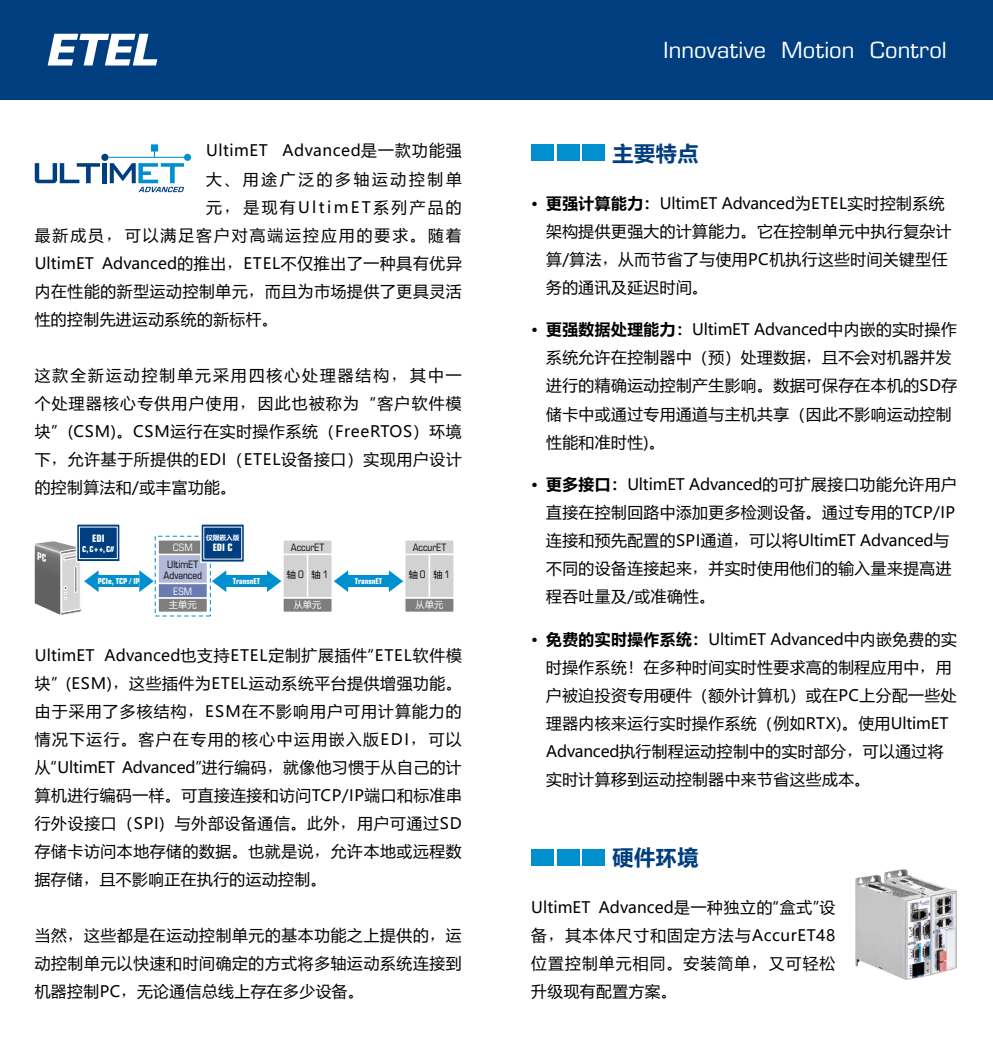
<style>
.page{position:relative;width:993px;height:1042px;background:#fff}
.page>*{position:absolute;margin:0;border:0;box-sizing:border-box;transform-origin:0 0}
.t1{font:condensed 22.4px "Eurostile LT Pro";color:#fff;scale:1.2 1}
.t2{font:700 21px "Microsoft Ya Hei UI";letter-spacing:.03em;color:#003e80}
.t3{font:15.75px/28px "Microsoft Ya Hei UI";letter-spacing:.03em;color:#000}
.t4{font:15.75px/28px "Microsoft Ya Hei";letter-spacing:.045em;color:#000;text-align:justify}
.t5{font:15.75px "Microsoft Ya Hei";letter-spacing:.13em;color:#000}
.t6{font:15.75px "Microsoft Ya Hei";letter-spacing:.15em;color:#000}
.t7{font:15.75px "Microsoft Ya Hei";letter-spacing:.17em;color:#000}
.t8{font:condensed 10.15px/10.2px "Eurostile LT Pro";color:#000;text-align:center}
.t9{font:700 condensed 10.15px "Eurostile LT Pro";color:#fff}
.t10{font:condensed 10.15px "Eurostile LT Pro";color:#fff}
.t11{font:9.28px "Microsoft Ya Hei UI";color:#fff}
.t12{font:9.28px "Microsoft Ya Hei UI";color:#000}
.t13{font:700 condensed 8.22px "Eurostile LT Pro";letter-spacing:-.01em;color:#fff}
.t14{font:700 6.65px "Microsoft Ya Hei UI";color:#fff}
.s1{font-family:"Sim Sun"}
.s2{font-family:"Eurostile LT Pro";font-stretch:condensed;font-size:10.15px}
.s3{font-weight:700}
</style>
<div class="page">
<div style="left:0;top:0;width:992px;height:99px;background:#003e80"></div>
<svg style="left:48px;top:34px;width:109px;height:31px"></svg>
<img style="left:855px;top:869px;width:102px;height:111px">
<div style="left:531px;top:144px;width:22px;height:17px;background:#0090d0"></div>
<div style="left:557px;top:144px;width:22px;height:17px;background:#0090d0"></div>
<div style="left:582px;top:144px;width:22px;height:17px;background:#0090d0"></div>
<div style="left:531px;top:849px;width:22px;height:16px;background:#0090d0"></div>
<div style="left:557px;top:849px;width:22px;height:16px;background:#0090d0"></div>
<div style="left:582px;top:849px;width:22px;height:16px;background:#0090d0"></div>
<hr style="left:103px;top:163px;width:4px;height:20px;background:#003e80">
<svg style="left:35px;top:163px;width:65px;height:20px"></svg>
<div style="left:101px;top:154px;width:7px;height:7px;background:#003e80;border-radius:50%"></div>
<svg style="left:108px;top:144px;width:83px;height:48px"></svg>
<div style="left:99px;top:575px;width:40px;height:12px;background:#0090d0"></div>
<svg style="left:139px;top:570px;width:15px;height:22px"></svg>
<svg style="left:35px;top:541px;width:64px;height:74px"></svg>
<div style="left:158px;top:598px;width:49px;height:14px;background:#7e7e7d"></div>
<div style="left:157px;top:597px;width:51px;height:16px;border:1px solid #fff"></div>
<div style="left:283px;top:598px;width:49px;height:14px;background:#7e7e7d"></div>
<div style="left:282px;top:597px;width:51px;height:16px;border:1px solid #fff"></div>
<div style="left:226px;top:575px;width:41px;height:12px;background:#0090d0"></div>
<svg style="left:267px;top:570px;width:14px;height:22px"></svg>
<svg style="left:212px;top:570px;width:14px;height:22px"></svg>
<div style="left:348px;top:575px;width:41px;height:12px;background:#0090d0"></div>
<svg style="left:389px;top:570px;width:14px;height:22px"></svg>
<svg style="left:333px;top:570px;width:15px;height:22px"></svg>
<div style="left:158px;top:583px;width:49px;height:15px;background:#697baf"></div>
<div style="left:157px;top:583px;width:51px;height:15px;border:1px solid #fff"></div>
<div style="left:158px;top:554px;width:49px;height:29px;background:#b2b8d7"></div>
<div style="left:157px;top:554px;width:51px;height:30px;border:1px solid #fff"></div>
<div style="left:158px;top:540px;width:49px;height:14px;background:#7e7e7d"></div>
<div style="left:157px;top:539px;width:51px;height:16px;border:1px solid #fff"></div>
<div style="left:283px;top:554px;width:24px;height:44px;background:#d2d2d2"></div>
<div style="left:282px;top:554px;width:26px;height:44px;border:1px solid #fff"></div>
<div style="left:283px;top:540px;width:49px;height:14px;background:#d2d2d2"></div>
<div style="left:282px;top:539px;width:51px;height:16px;border:1px solid #fff"></div>
<div style="left:307px;top:554px;width:25px;height:44px;background:#d2d2d2"></div>
<div style="left:307px;top:554px;width:26px;height:44px;border:1px solid #fff"></div>
<div style="left:404px;top:598px;width:50px;height:14px;background:#7e7e7d"></div>
<div style="left:404px;top:597px;width:50px;height:16px;border:1px solid #fff"></div>
<div style="left:404px;top:554px;width:25px;height:44px;background:#d2d2d2"></div>
<div style="left:404px;top:554px;width:26px;height:44px;border:1px solid #fff"></div>
<div style="left:404px;top:540px;width:50px;height:14px;background:#d2d2d2"></div>
<div style="left:404px;top:539px;width:50px;height:16px;border:1px solid #fff"></div>
<div style="left:429px;top:554px;width:25px;height:44px;background:#d2d2d2"></div>
<div style="left:428px;top:554px;width:26px;height:44px;border:1px solid #fff"></div>
<svg style="left:202px;top:525px;width:41px;height:36px"></svg>
<div style="left:200px;top:523px;width:45px;height:40px;border:1px solid #fff"></div>
<div style="left:203px;top:527px;width:39px;height:32px;background:#003e80"></div>
<svg style="left:78px;top:525px;width:41px;height:35px"></svg>
<div style="left:76px;top:523px;width:45px;height:39px;border:1px solid #fff"></div>
<div style="left:79px;top:527px;width:38px;height:31px;background:#003e80"></div>
<div style="left:79px;top:527px;width:39px;height:32px;border:1px solid #fff"></div>
<p class="t4" style="left:206px;top:136px;width:257px">UltimET Advanced是一款功能强</p>
<p class="t7" style="left:206px;top:168px;width:257px">大、用途广泛的多轴运动控制单</p>
<p class="t6" style="left:206px;top:196px;width:257px">元<span class="s1">，</span>是现有UltimET系列产品的</p>
<p class="t5" style="left:35px;top:224px;width:428px">最新成员<span class="s1">，</span>可以满足客户对高端运控应用的要求。随着</p>
<p class="t4" style="left:35px;top:248px;width:428px">UltimET Advanced的推出<span class="s1">，</span>ETEL不仅推出了一种具有优异</p>
<p class="t4" style="left:35px;top:276px;width:428px">内在性能的新型运动控制单元<span class="s1">，</span>而且为市场提供了更具灵活</p>
<p class="t4" style="left:35px;top:304px;width:244px">性的控制先进运动系统的新标杆。</p>
<p class="t4" style="left:35px;top:360px;width:428px">这款全新运动控制单元采用四核心处理器结构<span class="s1">，</span>其中一个处理器核心专供用户使用<span class="s1">，</span>因此也被称为“客户软件模块”(CSM)。CSM运行在实时操作系统（FreeRTOS）环境下<span class="s1">，</span>允许基于所提供的EDI（ETEL设备接口）实现用户设计的控制算法和/或丰富功能。</p>
<p class="t9" style="left:92px;top:532px;width:14px">EDI</p>
<p class="t13" style="left:82px;top:544px;width:34px">C,C++,C#</p>
<p class="t13" style="left:98px;top:576px;width:43px">PCIe, TCP / IP</p>
<p class="t14" style="left:206px;top:532px;width:35px">仅限嵌入版</p>
<p class="t9" style="left:212px;top:541px;width:22px">EDI C</p>
<p class="t10" style="left:173px;top:542px;width:21px">CSM</p>
<p class="t8" style="left:291px;top:542px;width:35px">AccurET</p>
<p class="t12" style="left:311px;top:568px;width:18px">轴<span class="s2">1</span></p>
<p class="t8" style="left:163px;top:559px;width:40px">UltimET<br>Advanced</p>
<p class="t12" style="left:287px;top:568px;width:18px">轴<span class="s2">0</span></p>
<p class="t13" style="left:233px;top:576px;width:29px">TransnET</p>
<p class="t13" style="left:354px;top:576px;width:29px">TransnET</p>
<p class="t10" style="left:173px;top:585px;width:20px">ESM</p>
<p class="t11" style="left:169px;top:599px;width:29px">主单元</p>
<p class="t11" style="left:294px;top:599px;width:29px">从单元</p>
<p class="t8" style="left:412px;top:542px;width:35px">AccurET</p>
<p class="t12" style="left:433px;top:568px;width:18px">轴<span class="s2">1</span></p>
<p class="t12" style="left:408px;top:568px;width:18px">轴<span class="s2">0</span></p>
<p class="t11" style="left:415px;top:599px;width:29px">从单元</p>
<p class="t3" style="left:35px;top:641px;width:428px;text-align:justify">UltimET Advanced也支持ETEL定制扩展插件“ETEL软件模块” (ESM)<span class="s1">，</span>这些插件为ETEL运动系统平台提供增强功能。由于采用了多核结构<span class="s1">，</span>ESM在不影响用户可用计算能力的情况下运行。客户在专用的核心中运用嵌入版EDI<span class="s1">，</span>可以从“UltimET Advanced”进行编码<span class="s1">，</span>就像他习惯于从自己的计算机进行编码一样。可直接连接和访问TCP/IP端口和标准串行外设接口（SPI) 与外部设备通信。此外<span class="s1">，</span>用户可通过SD存储卡访问本地存储的数据。也就是说<span class="s1">，</span>允许本地或远程数据存储<span class="s1">，</span>且不影响正在执行的运动控制。</p>
<p class="t3" style="left:35px;top:921px;width:428px;text-align:justify">当然<span class="s1">，</span>这些都是在运动控制单元的基本功能之上提供的<span class="s1">，</span>运动控制单元以快速和时间确定的方式将多轴运动系统连接到机器控制PC<span class="s1">，</span>无论通信总线上存在多少设备。</p>
<h1 class="t1" style="left:663px;top:37px;width:238px">Innovative Motion Control</h1>
<h2 class="t2" style="left:612px;top:138px;width:87px">主要特点</h2>
<p class="t3" style="left:546px;top:188px;width:407px;text-indent:-15px">• <span class="s3">更强计算能力：</span>UltimET Advanced为ETEL实时控制系统架构提供更强大的计算能力。它在控制单元中执行复杂计算/算法<span class="s1">，</span>从而节省了与使用PC机执行这些时间关键型任务的通讯及延迟时间。</p>
<p class="t3" style="left:546px;top:315px;width:412px;text-indent:-15px">• <span class="s3">更强数据处理能力：</span>UltimET Advanced中内嵌的实时操作系统允许在控制器中（预）处理数据<span class="s1">，</span>且不会对机器并发进行的精确运动控制产生影响。数据可保存在本机的SD存储卡中或通过专用通道与主机共享（因此不影响运动控制性能和准时性)。</p>
<p class="t3" style="left:546px;top:470px;width:412px;text-indent:-15px">• <span class="s3">更多接口：</span>UltimET Advanced的可扩展接口功能允许用户直接在控制回路中添加更多检测设备。通过专用的TCP/IP连接和预先配置的SPI通道<span class="s1">，</span>可以将UltimET Advanced与不同的设备连接起来<span class="s1">，</span>并实时使用他们的输入量来提高进程吞吐量及/或准确性。</p>
<p class="t3" style="left:546px;top:625px;width:412px;text-indent:-15px">• <span class="s3">免费的实时操作系统：</span>UltimET Advanced中内嵌免费的实时操作系统！在多种时间实时性要求高的制程应用中<span class="s1">，</span>用户被迫投资专用硬件（额外计算机）或在PC上分配一些处理器内核来运行实时操作系统（例如RTX)。使用UltimET<br>Advanced执行制程运动控制中的实时部分<span class="s1">，</span>可以通过将实时计算移到运动控制器中来节省这些成本。</p>
<h2 class="t2" style="left:612px;top:843px;width:87px">硬件环境</h2>
<p class="t3" style="left:531px;top:893px;width:305px;text-align:justify">UltimET Advanced是一种独立的“盒式”设备<span class="s1">，</span>其本体尺寸和固定方法与AccurET48位置控制单元相同。安装简单<span class="s1">，</span>又可轻松升级现有配置方案。</p>
</div>
